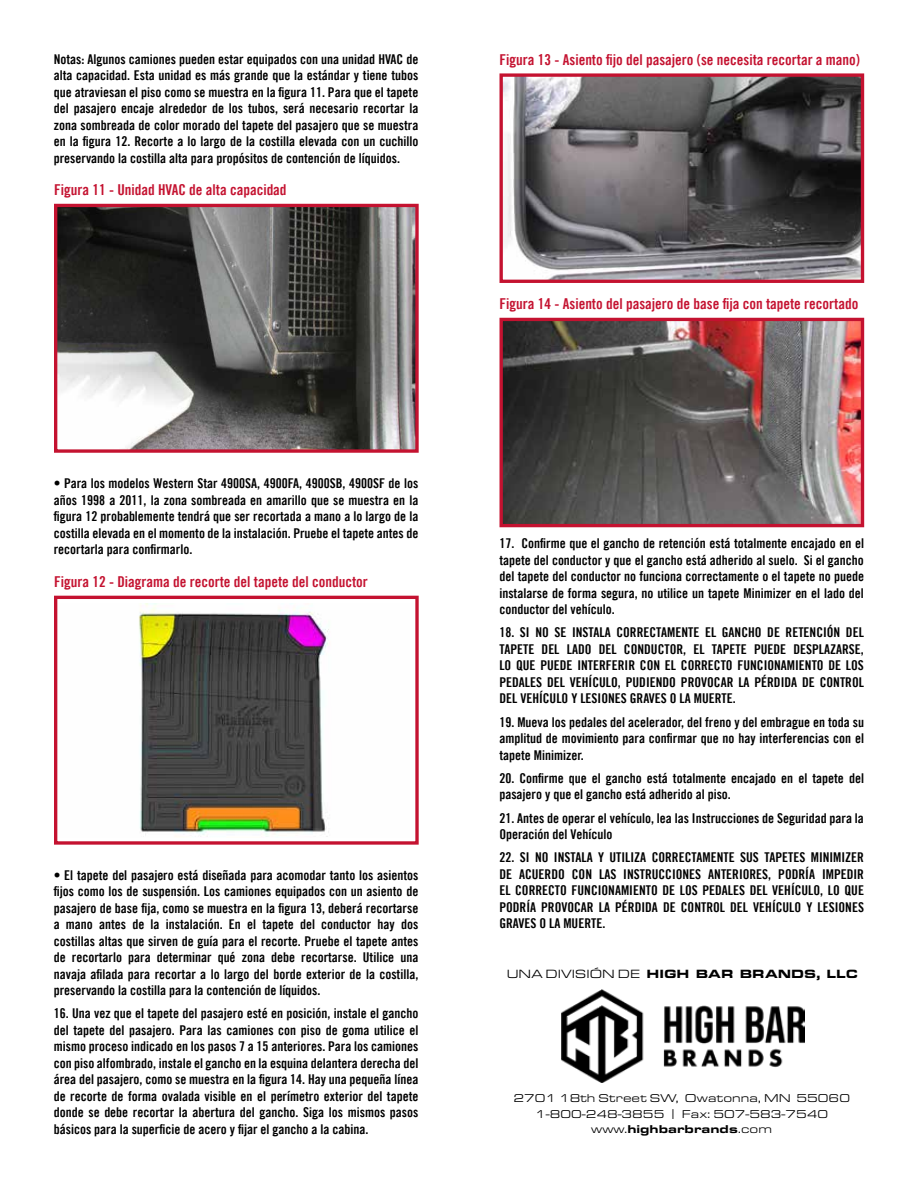
<style>
.page{position:relative;width:918px;height:1188px;background:#fff}
.page>*{position:absolute;margin:0;border:0;box-sizing:border-box;transform-origin:0 0}
.t1{font:15px "Trade Gothic LT Bold Cond Twenty";color:#c41230}
.t2{font:13.5px/16.5px "Trade Gothic LT Bold Cond Twenty";color:#000;text-align:justify}
.t3{font:900 12.45px "Eurostile Ext";color:#000}
.t4{font:11.7px/15.8px "Eurostile Ext";color:#000;text-align:center}
.s1{font-weight:400}
.s2{font-weight:900}
</style>
<div class="page">
<img style="left:504px;top:77px;width:356px;height:202px">
<div style="left:500px;top:73px;width:364px;height:210px;border:3px solid #c41230"></div>
<img style="left:504px;top:322px;width:356px;height:201px">
<div style="left:500px;top:318px;width:364px;height:209px;border:3px solid #c41230"></div>
<img style="left:138px;top:603px;width:191px;height:234px">
<div style="left:54px;top:596px;width:365px;height:249px;border:3px solid #c41230"></div>
<img style="left:58px;top:208px;width:357px;height:241px">
<div style="left:54px;top:204px;width:365px;height:249px;border:3px solid #c41230"></div>
<img style="left:562px;top:989px;width:242px;height:94px">
<p class="t2" style="left:54px;top:51px;width:366px">Notas: Algunos camiones pueden estar equipados con una unidad HVAC de alta capacidad. Esta unidad es más grande que la estándar y tiene tubos que atraviesan el piso como se muestra en la figura 11. Para que el tapete del pasajero encaje alrededor de los tubos, será necesario recortar la zona sombreada de color morado del tapete del pasajero que se muestra en la figura 12. Recorte a lo largo de la costilla elevada con un cuchillo preservando la costilla alta para propósitos de contención de líquidos.</p>
<p class="t1" style="left:54px;top:181px;width:234px">Figura 11 - Unidad HVAC de alta capacidad</p>
<p class="t2" style="left:54px;top:475px;width:366px">• Para los modelos Western Star 4900SA, 4900FA, 4900SB, 4900SF de los años 1998 a 2011, la zona sombreada en amarillo que se muestra en la figura 12 probablemente tendrá que ser recortada a mano a lo largo de la costilla elevada en el momento de la instalación. Pruebe el tapete antes de recortarla para confirmarlo.</p>
<p class="t1" style="left:54px;top:573px;width:315px">Figura 12 - Diagrama de recorte del tapete del conductor</p>
<p class="t2" style="left:54px;top:867px;width:366px">• El tapete del pasajero está diseñada para acomodar tanto los asientos fijos como los de suspensión. Los camiones equipados con un asiento de pasajero de base fija, como se muestra en la figura 13, deberá recortarse a mano antes de la instalación. En el tapete del conductor hay dos costillas altas que sirven de guía para el recorte. Pruebe el tapete antes de recortarlo para determinar qué zona debe recortarse. Utilice una navaja afilada para recortar a lo largo del borde exterior de la costilla, preservando la costilla para la contención de líquidos.</p>
<p class="t2" style="left:54px;top:1005px;width:366px">16. Una vez que el tapete del pasajero esté en posición, instale el gancho del tapete del pasajero. Para las camiones con piso de goma utilice el mismo proceso indicado en los pasos 7 a 15 anteriores. Para los camiones con piso alfombrado, instale el gancho en la esquina delantera derecha del área del pasajero, como se muestra en la figura 14. Hay una pequeña línea de recorte de forma ovalada visible en el perímetro exterior del tapete donde se debe recortar la abertura del gancho. Siga los mismos pasos básicos para la superficie de acero y fijar el gancho a la cabina.</p>
<p class="t1" style="left:500px;top:50px;width:362px">Figura 13 - Asiento fijo del pasajero (se necesita recortar a mano)</p>
<p class="t1" style="left:500px;top:295px;width:360px">Figura 14 - Asiento del pasajero de base fija con tapete recortado</p>
<p class="t2" style="left:499px;top:535px;width:366px">17. Confirme que el gancho de retención está totalmente encajado en el tapete del conductor y que el gancho está adherido al suelo. Si el gancho del tapete del conductor no funciona correctamente o el tapete no puede instalarse de forma segura, no utilice un tapete Minimizer en el lado del conductor del vehículo.</p>
<p class="t2" style="left:499px;top:624px;width:366px">18. SI NO SE INSTALA CORRECTAMENTE EL GANCHO DE RETENCIÓN DEL TAPETE DEL LADO DEL CONDUCTOR, EL TAPETE PUEDE DESPLAZARSE, LO QUE PUEDE INTERFERIR CON EL CORRECTO FUNCIONAMIENTO DE LOS PEDALES DEL VEHÍCULO, PUDIENDO PROVOCAR LA PÉRDIDA DE CONTROL DEL VEHÍCULO Y LESIONES GRAVES O LA MUERTE.</p>
<p class="t2" style="left:499px;top:713px;width:366px">19. Mueva los pedales del acelerador, del freno y del embrague en toda su amplitud de movimiento para confirmar que no hay interferencias con el tapete Minimizer.</p>
<p class="t2" style="left:499px;top:770px;width:366px">20. Confirme que el gancho está totalmente encajado en el tapete del pasajero y que el gancho está adherido al piso.</p>
<p class="t2" style="left:499px;top:809px;width:366px">21. Antes de operar el vehículo, lea las Instrucciones de Seguridad para la<br>Operación del Vehículo</p>
<p class="t2" style="left:499px;top:849px;width:366px">22. SI NO INSTALA Y UTILIZA CORRECTAMENTE SUS TAPETES MINIMIZER DE ACUERDO CON LAS INSTRUCCIONES ANTERIORES, PODRÍA IMPEDIR EL CORRECTO FUNCIONAMIENTO DE LOS PEDALES DEL VEHÍCULO, LO QUE PODRÍA PROVOCAR LA PÉRDIDA DE CONTROL DEL VEHÍCULO Y LESIONES GRAVES O LA MUERTE.</p>
<p class="t3" style="left:507px;top:964px;width:353px"><span class="s1">UNA DIVISIÓN DE</span> HIGH BAR BRANDS, LLC</p>
<p class="t4" style="left:513px;top:1090px;width:338px">2701 18th Street SW, Owatonna, MN 55060<br>1-800-248-3855 | Fax: 507-583-7540 www.<span class="s2">highbarbrands</span>.com</p>
</div>
